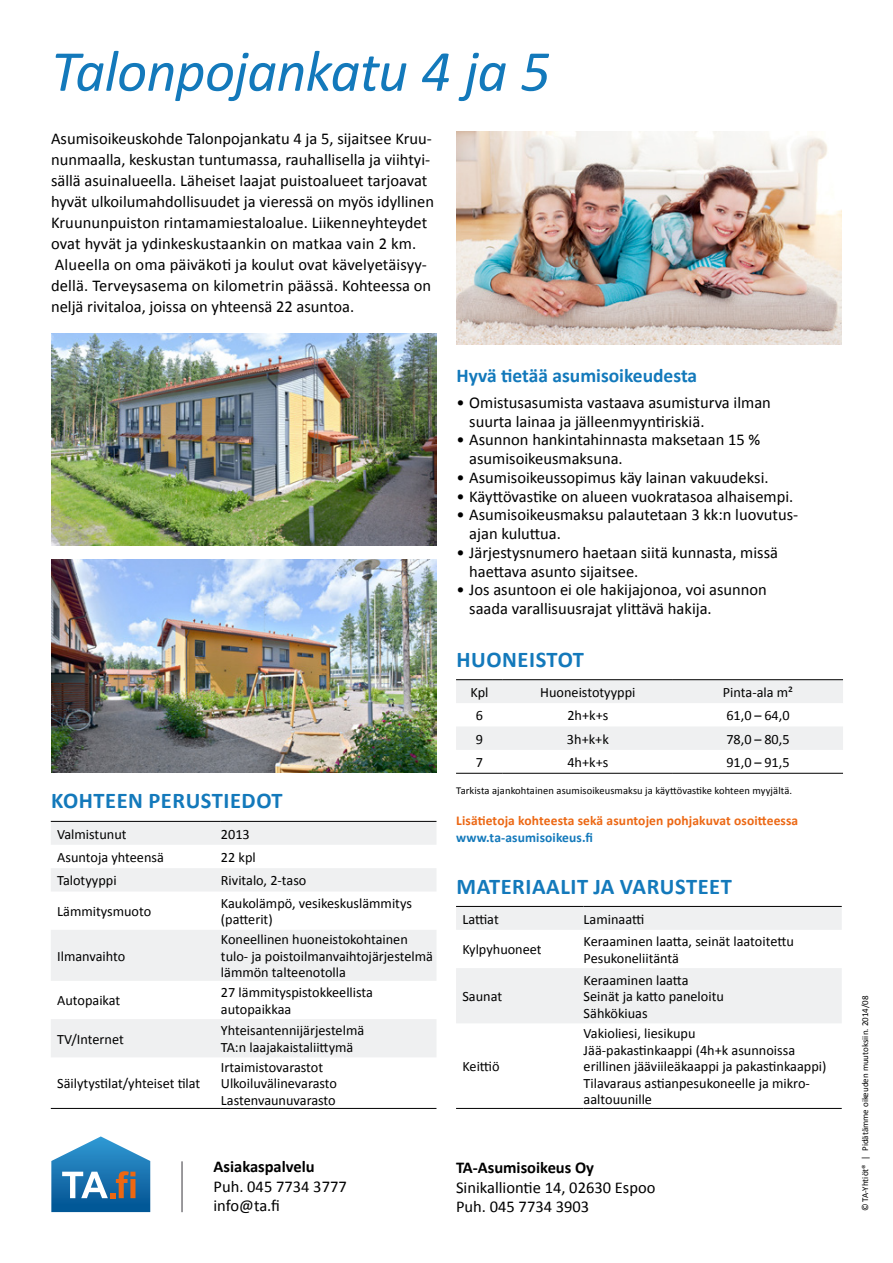
<style>
.page{position:relative;width:893px;height:1263px;background:#fff}
.page>*{position:absolute;margin:0;border:0;box-sizing:border-box;transform-origin:0 0}
.Otsikko1{font:italic 58.5px "Calibri";letter-spacing:-.015em;color:#1379bb}
.Otsikko_2{font:700 22.5px "Calibri";letter-spacing:.025em;color:#1379bb}
.Väliotsikko{font:700 19.5px "Calibri";color:#1379bb}
.leipis{font:16.5px/21px "Calibri";color:#000}
.leipis_bullets{font:16.5px/18.8px "Calibri";color:#000}
.yhteystiedot{font:16.5px "Calibri";color:#000}
.yhteystiedot-2{font:700 16.5px "Calibri";color:#000}
.taulukko_vasen_tasa{font:14.25px/16.5px "Calibri";color:#000}
.taulukko_keskitetty{font:14.25px "Calibri";color:#000}
.teksti_7pt{font:700 13.5px/16.5px "Calibri";letter-spacing:.01em;color:#ec6713}
.teksti_7pt-2{font:10.5px "Calibri";letter-spacing:.01em;color:#000}
.teksti_6pt{font:9px "Calibri";color:#000}
.s1{color:#1379bb}
</style>
<div class="page">
<svg style="left:456px;top:905px;width:386px;height:203px"></svg>
<svg style="left:456px;top:907px;width:386px;height:116px;fill:#eff0f1"></svg>
<hr style="left:456px;top:906px;width:128px;height:1px;background:#000">
<hr style="left:584px;top:906px;width:258px;height:1px;background:#000">
<hr style="left:456px;top:1108px;width:128px;height:1px;background:#000">
<hr style="left:584px;top:1108px;width:258px;height:1px;background:#000">
<svg style="left:456px;top:680px;width:387px;height:70px"></svg>
<hr style="left:456px;top:679px;width:47px;height:1px;background:#000">
<hr style="left:503px;top:679px;width:170px;height:1px;background:#000">
<hr style="left:673px;top:679px;width:170px;height:1px;background:#000">
<hr style="left:456px;top:773px;width:47px;height:1px;background:#000">
<hr style="left:503px;top:773px;width:170px;height:1px;background:#000">
<hr style="left:673px;top:773px;width:170px;height:1px;background:#000">
<svg style="left:51px;top:820px;width:385px;height:288px"></svg>
<svg style="left:51px;top:822px;width:385px;height:235px;fill:#eff0f1"></svg>
<hr style="left:51px;top:821px;width:170px;height:1px;background:#000">
<hr style="left:221px;top:821px;width:215px;height:1px;background:#000">
<hr style="left:51px;top:1108px;width:170px;height:1px;background:#000">
<hr style="left:221px;top:1108px;width:215px;height:1px;background:#000">
<svg style="left:51px;top:1136px;width:99px;height:76px"></svg>
<hr style="left:181px;top:1161px;width:2px;height:51px;background:#757378">
<img style="left:456px;top:132px;width:386px;height:212px">
<img style="left:51px;top:333px;width:385px;height:213px">
<img style="left:51px;top:560px;width:385px;height:212px">
<p class="Otsikko1" style="left:51px;top:31px;width:501px">Talonpojankatu 4 ja 5</p>
<p class="leipis" style="left:51px;top:128px;width:385px">Asumisoikeuskohde Talonpojankatu 4 ja 5, sijaitsee Kruu&shy;nunmaalla, keskustan tuntumassa, rauhallisella ja viihtyi&shy;sällä asuinalueella. Läheiset laajat puistoalueet tarjoavat hyvät ulkoilumahdollisuudet ja vieressä on myös idyllinen Kruununpuiston rintamamiestaloalue. Liikenneyhteydet ovat hyvät ja ydinkeskustaankin on matkaa vain 2 km.<br>Alueella on oma päiväkoti ja koulut ovat kävelyetäisyy&shy;dellä. Terveysasema on kilometrin päässä. Kohteessa on neljä rivitaloa, joissa on yhteensä 22 asuntoa.</p>
<p class="Otsikko_2" style="left:51px;top:787px;width:233px">KOHTEEN PERUSTIEDOT</p>
<p class="taulukko_vasen_tasa" style="left:57px;top:826px;width:71px">Valmistunut</p>
<p class="taulukko_vasen_tasa" style="left:221px;top:826px;width:30px">2013</p>
<p class="taulukko_vasen_tasa" style="left:57px;top:849px;width:108px">Asuntoja yhteensä</p>
<p class="taulukko_vasen_tasa" style="left:221px;top:849px;width:36px">22 kpl</p>
<p class="taulukko_vasen_tasa" style="left:57px;top:872px;width:61px">Talotyyppi</p>
<p class="taulukko_vasen_tasa" style="left:221px;top:872px;width:87px">Rivitalo, 2-taso</p>
<p class="taulukko_vasen_tasa" style="left:57px;top:903px;width:96px">Lämmitysmuoto</p>
<p class="taulukko_vasen_tasa" style="left:221px;top:895px;width:193px">Kaukolämpö, vesikeskuslämmitys (patterit)</p>
<p class="taulukko_vasen_tasa" style="left:57px;top:948px;width:70px">Ilmanvaihto</p>
<p class="taulukko_vasen_tasa" style="left:221px;top:931px;width:214px">Koneellinen huoneistokohtainen tulo- ja poistoilmanvaihtojärjestelmä lämmön talteenotolla</p>
<p class="taulukko_vasen_tasa" style="left:57px;top:992px;width:65px">Autopaikat</p>
<p class="taulukko_vasen_tasa" style="left:221px;top:984px;width:154px">27 lämmityspistokkeellista autopaikkaa</p>
<p class="taulukko_vasen_tasa" style="left:57px;top:1031px;width:68px">TV/Internet</p>
<p class="taulukko_vasen_tasa" style="left:221px;top:1022px;width:145px">Yhteisantennijärjestelmä</p>
<p class="taulukko_vasen_tasa" style="left:221px;top:1039px;width:134px">TA:n laajakaistaliittymä</p>
<p class="taulukko_vasen_tasa" style="left:57px;top:1075px;width:145px">Säilytystilat/yhteiset tilat</p>
<p class="taulukko_vasen_tasa" style="left:221px;top:1059px;width:104px">Irtaimistovarastot</p>
<p class="taulukko_vasen_tasa" style="left:221px;top:1075px;width:118px">Ulkoiluvälinevarasto</p>
<p class="taulukko_vasen_tasa" style="left:221px;top:1092px;width:116px">Lastenvaunuvarasto</p>
<p class="yhteystiedot-2" style="left:214px;top:1156px;width:103px">Asiakaspalvelu</p>
<p class="yhteystiedot" style="left:214px;top:1176px;width:135px">Puh. 045 7734 3777</p>
<p class="yhteystiedot" style="left:214px;top:1195px;width:68px">info@ta.fi</p>
<p class="Väliotsikko" style="left:456px;top:363px;width:242px">Hyvä tietää asumisoikeudesta</p>
<p class="leipis_bullets" style="left:469px;top:393px;width:303px;text-indent:-13px">• Omistusasumista vastaava asumisturva ilman suurta lainaa ja jälleenmyyntiriskiä.</p>
<p class="leipis_bullets" style="left:469px;top:431px;width:293px;text-indent:-13px">• Asunnon hankintahinnasta maksetaan 15 % asumisoikeusmaksuna.</p>
<p class="leipis_bullets" style="left:456px;top:468px;width:314px">• Asumisoikeussopimus käy lainan vakuudeksi.</p>
<p class="leipis_bullets" style="left:456px;top:487px;width:338px">• Käyttövastike on alueen vuokratasoa alhaisempi.</p>
<p class="leipis_bullets" style="left:469px;top:506px;width:330px;text-indent:-13px">• Asumisoikeusmaksu palautetaan 3 kk:n luovutus&shy;ajan kuluttua.</p>
<p class="leipis_bullets" style="left:469px;top:543px;width:310px;text-indent:-13px">• Järjestysnumero haetaan siitä kunnasta, missä haettava asunto sijaitsee.</p>
<p class="leipis_bullets" style="left:469px;top:581px;width:299px;text-indent:-13px">• Jos asuntoon ei ole hakijajonoa, voi asunnon saada varallisuusrajat ylittävä hakija.</p>
<p class="Otsikko_2" style="left:456px;top:645px;width:129px">HUONEISTOT</p>
<p class="taulukko_keskitetty" style="left:470px;top:683px;width:19px">Kpl</p>
<p class="taulukko_keskitetty" style="left:540px;top:683px;width:97px">Huoneistotyyppi</p>
<p class="taulukko_keskitetty" style="left:723px;top:683px;width:72px">Pinta-ala m²</p>
<p class="taulukko_keskitetty" style="left:476px;top:706px;width:9px">6</p>
<p class="taulukko_keskitetty" style="left:567px;top:706px;width:42px">2h+k+s</p>
<p class="taulukko_keskitetty" style="left:726px;top:706px;width:65px">61,0 – 64,0</p>
<p class="taulukko_keskitetty" style="left:476px;top:730px;width:9px">9</p>
<p class="taulukko_keskitetty" style="left:567px;top:730px;width:43px">3h+k+k</p>
<p class="taulukko_keskitetty" style="left:726px;top:730px;width:65px">78,0 – 80,5</p>
<p class="taulukko_keskitetty" style="left:476px;top:753px;width:9px">7</p>
<p class="taulukko_keskitetty" style="left:567px;top:753px;width:42px">4h+k+s</p>
<p class="taulukko_keskitetty" style="left:726px;top:753px;width:65px">91,0 – 91,5</p>
<p class="teksti_7pt-2" style="left:456px;top:783px;width:337px">Tarkista ajankohtainen asumisoikeusmaksu ja käyttövastike kohteen myyjältä.</p>
<p class="teksti_7pt" style="left:456px;top:812px;width:344px">Lisätietoja kohteesta sekä asuntojen pohjakuvat osoitteessa <span class="s1">www.ta-asumisoikeus.fi</span></p>
<p class="Otsikko_2" style="left:456px;top:872px;width:277px">MATERIAALIT JA VARUSTEET</p>
<p class="taulukko_vasen_tasa" style="left:462px;top:911px;width:38px">Lattiat</p>
<p class="taulukko_vasen_tasa" style="left:584px;top:911px;width:62px">Laminaatti</p>
<p class="taulukko_vasen_tasa" style="left:462px;top:941px;width:81px">Kylpyhuoneet</p>
<p class="taulukko_vasen_tasa" style="left:584px;top:933px;width:212px">Keraaminen laatta, seinät laatoitettu</p>
<p class="taulukko_vasen_tasa" style="left:584px;top:950px;width:97px">Pesukoneliitäntä</p>
<p class="taulukko_vasen_tasa" style="left:462px;top:988px;width:41px">Saunat</p>
<p class="taulukko_vasen_tasa" style="left:462px;top:1058px;width:39px">Keittiö</p>
<p class="taulukko_vasen_tasa" style="left:584px;top:972px;width:106px">Keraaminen laatta</p>
<p class="taulukko_vasen_tasa" style="left:584px;top:988px;width:142px">Seinät ja katto paneloitu</p>
<p class="taulukko_vasen_tasa" style="left:584px;top:1005px;width:65px">Sähkökiuas</p>
<p class="taulukko_vasen_tasa" style="left:584px;top:1025px;width:113px">Vakioliesi, liesikupu</p>
<p class="taulukko_vasen_tasa" style="left:584px;top:1041px;width:244px">Jää-pakastinkaappi (4h+k asunnoissa erillinen jääviileäkaappi ja pakastinkaappi)</p>
<p class="taulukko_vasen_tasa" style="left:584px;top:1074px;width:228px">Tilavaraus astianpesukoneelle ja mikro&shy;aaltouunille</p>
<p class="yhteystiedot-2" style="left:456px;top:1157px;width:140px">TA-Asumisoikeus Oy</p>
<p class="yhteystiedot" style="left:456px;top:1177px;width:201px">Sinikalliontie 14, 02630 Espoo</p>
<p class="yhteystiedot" style="left:456px;top:1196px;width:135px">Puh. 045 7734 3903</p>
<p class="teksti_6pt" style="left:859px;top:1211px;width:217px;rotate:-90deg">© TA-Yhtiöt® | Pidätämme oikeuden muutoksiin. 2014/08</p>
</div>
